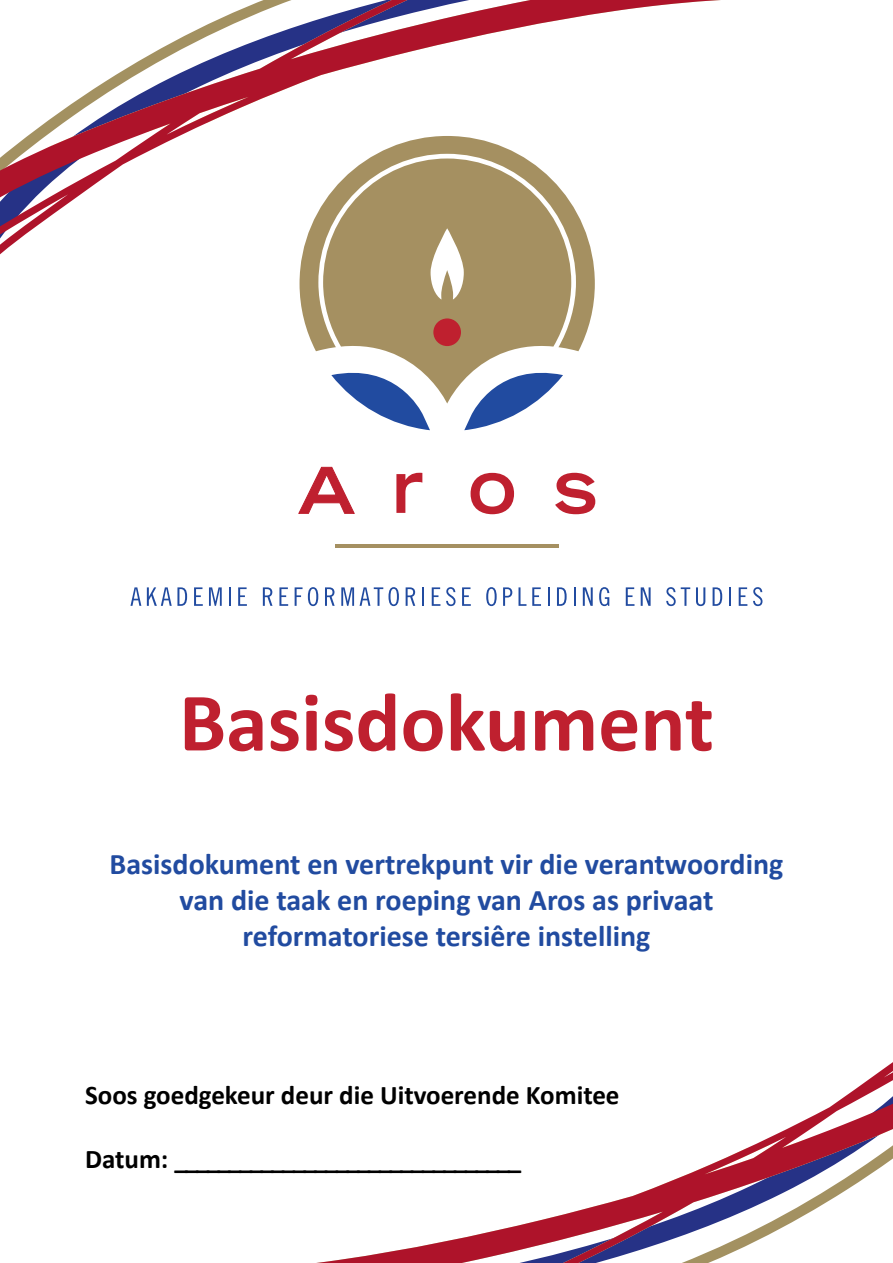
<style>
.page{position:relative;width:893px;height:1263px;background:#fff}
.page>*{position:absolute;margin:0;border:0;box-sizing:border-box;transform-origin:0 0}
.t1{font:700 84px "Calibri";color:#bf202f}
.t2{font:700 30px/36px "Calibri";color:#214ba0;text-align:center}
.t3{font:700 27px "Calibri";color:#000}
</style>
<div class="page">
<svg style="left:316px;top:1062px;width:577px;height:201px"></svg>
<svg style="left:0;top:0;width:721px;height:254px"></svg>
<svg style="left:130px;top:587px;width:11px;height:19px"></svg>
<svg style="left:147px;top:587px;width:40px;height:19px"></svg>
<svg style="left:194px;top:587px;width:9px;height:19px"></svg>
<svg style="left:209px;top:587px;width:13px;height:19px"></svg>
<svg style="left:229px;top:587px;width:2px;height:19px"></svg>
<svg style="left:238px;top:587px;width:9px;height:19px"></svg>
<svg style="left:263px;top:587px;width:9px;height:19px"></svg>
<svg style="left:279px;top:587px;width:9px;height:19px"></svg>
<svg style="left:295px;top:587px;width:23px;height:19px"></svg>
<svg style="left:325px;top:587px;width:10px;height:19px"></svg>
<svg style="left:341px;top:587px;width:13px;height:19px"></svg>
<svg style="left:360px;top:587px;width:39px;height:19px"></svg>
<svg style="left:406px;top:587px;width:9px;height:19px"></svg>
<svg style="left:422px;top:587px;width:2px;height:19px"></svg>
<svg style="left:432px;top:587px;width:8px;height:19px"></svg>
<svg style="left:446px;top:587px;width:10px;height:19px"></svg>
<svg style="left:462px;top:587px;width:9px;height:19px"></svg>
<svg style="left:486px;top:587px;width:11px;height:19px"></svg>
<svg style="left:503px;top:587px;width:9px;height:19px"></svg>
<svg style="left:518px;top:587px;width:8px;height:19px"></svg>
<svg style="left:532px;top:587px;width:9px;height:19px"></svg>
<svg style="left:548px;top:587px;width:2px;height:19px"></svg>
<svg style="left:557px;top:587px;width:10px;height:19px"></svg>
<svg style="left:574px;top:587px;width:2px;height:19px"></svg>
<svg style="left:583px;top:587px;width:10px;height:19px"></svg>
<svg style="left:599px;top:587px;width:10px;height:19px"></svg>
<svg style="left:626px;top:587px;width:8px;height:19px"></svg>
<svg style="left:641px;top:587px;width:10px;height:19px"></svg>
<svg style="left:666px;top:587px;width:24px;height:19px"></svg>
<svg style="left:696px;top:587px;width:9px;height:19px"></svg>
<svg style="left:713px;top:587px;width:9px;height:19px"></svg>
<svg style="left:729px;top:587px;width:2px;height:19px"></svg>
<svg style="left:739px;top:587px;width:8px;height:19px"></svg>
<svg style="left:753px;top:587px;width:9px;height:19px"></svg>
<svg style="left:300px;top:136px;width:295px;height:268px"></svg>
<svg style="left:464px;top:362px;width:99px;height:68px"></svg>
<svg style="left:331px;top:362px;width:99px;height:68px"></svg>
<svg style="left:318px;top:154px;width:258px;height:195px;background:#af9b72"></svg>
<svg style="left:431px;top:228px;width:33px;height:72px"></svg>
<hr style="left:335px;top:544px;width:224px;height:3px;background:#a59061">
<svg style="left:298px;top:466px;width:57px;height:48px"></svg>
<svg style="left:396px;top:473px;width:26px;height:40px"></svg>
<svg style="left:471px;top:473px;width:43px;height:41px"></svg>
<svg style="left:555px;top:473px;width:40px;height:41px"></svg>
<h1 class="t1" style="left:179px;top:663px;width:536px">Basisdokument</h1>
<p class="t2" style="left:110px;top:845px;width:675px">Basisdokument en vertrekpunt vir die verantwoording van die taak en roeping van Aros as privaat reformatoriese tersiêre instelling</p>
<p class="t3" style="left:85px;top:1075px;width:536px">Soos goedgekeur deur die Uitvoerende Komitee</p>
<p class="t3" style="left:85px;top:1140px;width:438px">Datum: ________________________________</p>
</div>
